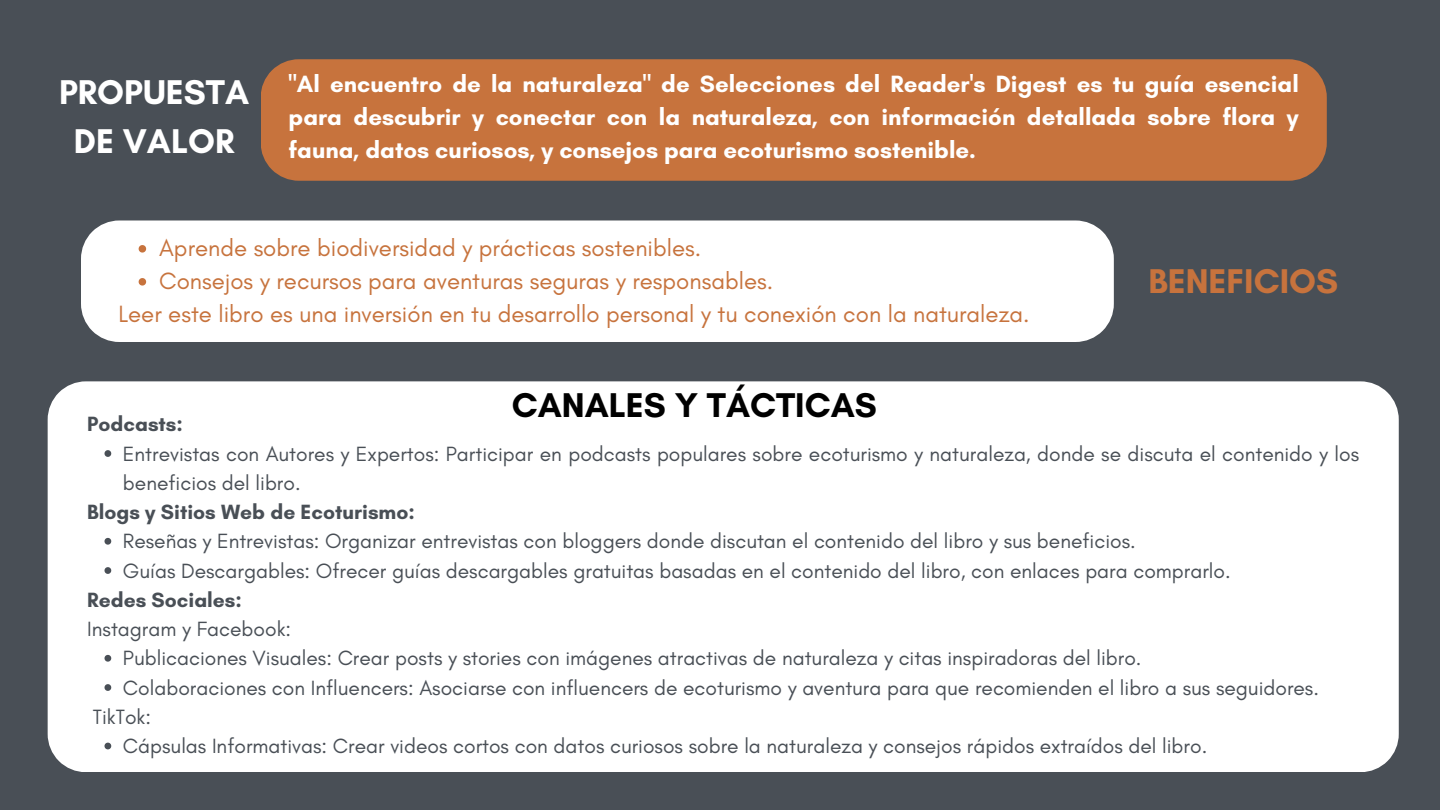
<style>
.page{position:relative;width:1440px;height:810px;background:#494f56}
.page>*{position:absolute;margin:0;border:0;box-sizing:border-box;transform-origin:0 0}
.t1{font:700 35px/48.8px "Glacial Indifference";color:#fff;text-align:center}
.t2{font:700 35px "Glacial Indifference";color:#000}
.t3{font:700 35px "Glacial Indifference";color:#c7733d}
.t4{font:700 24px/33px "Glacial Indifference";color:#fff;text-align:justify}
.t5{font:24px "Glacial Indifference";color:#c7733d}
.t6{font:21px/29.2px "Glacial Indifference";color:#494f56}
.t7{font:700 21px "Glacial Indifference";color:#494f56}
</style>
<div class="page">
<div style="left:261px;top:59px;width:1066px;height:122px;background:#c7733d"></div>
<div style="left:81px;top:220px;width:1033px;height:122px;background:#fff"></div>
<svg style="left:139px;top:245px;width:7px;height:8px"></svg>
<svg style="left:139px;top:278px;width:7px;height:8px"></svg>
<div style="left:48px;top:381px;width:1351px;height:391px;background:#fff"></div>
<svg style="left:105px;top:450px;width:6px;height:7px"></svg>
<svg style="left:105px;top:538px;width:6px;height:7px"></svg>
<svg style="left:105px;top:567px;width:6px;height:7px"></svg>
<svg style="left:105px;top:655px;width:6px;height:7px"></svg>
<svg style="left:105px;top:684px;width:6px;height:7px"></svg>
<svg style="left:105px;top:743px;width:6px;height:6px"></svg>
<h1 class="t1" style="left:59px;top:68px;width:192px">PROPUESTA<br>DE VALOR</h1>
<h2 class="t4" style="left:289px;top:67px;width:1012px">"Al encuentro de la naturaleza" de Selecciones del Reader's Digest es tu guía esencial para descubrir y conectar con la naturaleza, con información detallada sobre flora y fauna, datos curiosos, y consejos para ecoturismo sostenible.</h2>
<p class="t5" style="left:159px;top:234px;width:543px">Aprende sobre biodiversidad y prácticas sostenibles.</p>
<h3 class="t5" style="left:159px;top:267px;width:615px">Consejos y recursos para aventuras seguras y responsables.</h3>
<h1 class="t5" style="left:118px;top:300px;width:913px">Leer este libro es una inversión en tu desarrollo personal y tu conexión con la naturaleza.</h1>
<p class="t3" style="left:1148px;top:260px;width:191px">BENEFICIOS</p>
<h1 class="t2" style="left:512px;top:383px;width:367px">CANALES Y TÁCTICAS</h1>
<h4 class="t7" style="left:87px;top:411px;width:97px">Podcasts:</h4>
<p class="t6" style="left:123px;top:439px;width:1238px">Entrevistas con Autores y Expertos: Participar en podcasts populares sobre ecoturismo y naturaleza, donde se discuta el contenido y los beneficios del libro.</p>
<h4 class="t7" style="left:87px;top:499px;width:329px">Blogs y Sitios Web de Ecoturismo:</h4>
<p class="t6" style="left:123px;top:526px;width:1014px">Reseñas y Entrevistas: Organizar entrevistas con bloggers donde discutan el contenido del libro y sus beneficios.</p>
<p class="t6" style="left:123px;top:556px;width:1109px">Guías Descargables: Ofrecer guías descargables gratuitas basadas en el contenido del libro, con enlaces para comprarlo.</p>
<p class="t7" style="left:87px;top:587px;width:156px">Redes Sociales:</p>
<p class="t6" style="left:87px;top:614px;width:205px">Instagram y Facebook:</p>
<p class="t6" style="left:123px;top:643px;width:1020px">Publicaciones Visuales: Crear posts y stories con imágenes atractivas de naturaleza y citas inspiradoras del libro.</p>
<p class="t6" style="left:123px;top:673px;width:1198px">Colaboraciones con Influencers: Asociarse con influencers de ecoturismo y aventura para que recomienden el libro a sus seguidores.</p>
<p class="t6" style="left:93px;top:702px;width:60px">TikTok:</p>
<p class="t6" style="left:123px;top:731px;width:1086px">Cápsulas Informativas: Crear videos cortos con datos curiosos sobre la naturaleza y consejos rápidos extraídos del libro.</p>
</div>
